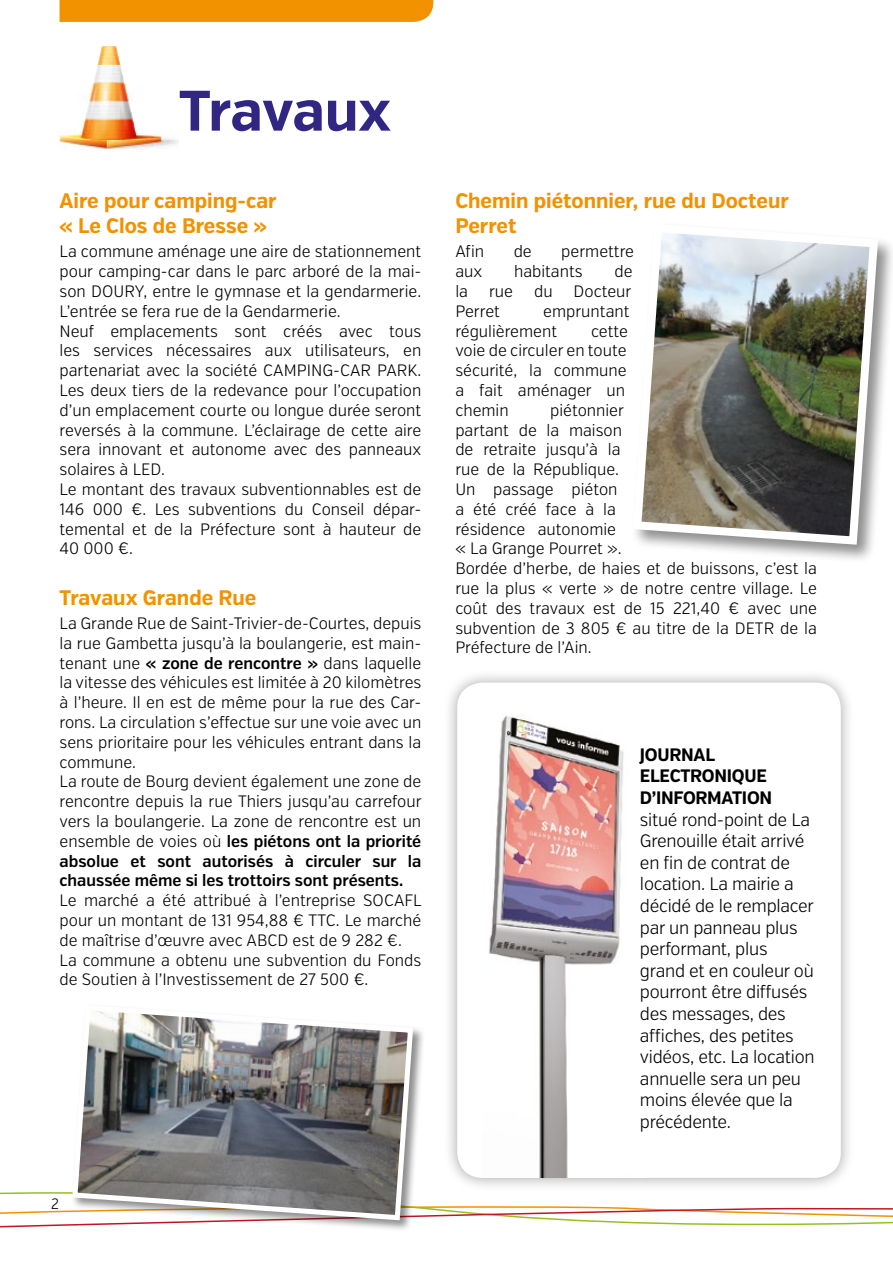
<style>
.page{position:relative;width:893px;height:1263px;background:#fff}
.page>*{position:absolute;margin:0;border:0;box-sizing:border-box;transform-origin:0 0}
.t1{font:700 57px "Verb Cond";letter-spacing:-.01em;color:#312783}
.t2{font:700 21px/25.2px "Verb Cond";color:#f39200}
.t3{font:300 18px/21.6px "Verb Cond";letter-spacing:-.015em;color:#000}
.t4{font:700 18px/21.6px "Verb Cond";letter-spacing:-.015em;color:#000}
.t5{font:300 16.5px/19.8px "Verb Cond";color:#000}
.t6{font:300 15px "Verb Cond";color:#000}
.s1{font-weight:600}
</style>
<div class="page">
<div style="left:443px;top:668px;width:412px;height:524px;background:#000;opacity:.35"></div>
<div style="left:457px;top:683px;width:384px;height:495px;background:#fff;border-radius:26px"></div>
<svg style="left:0;top:1182px;width:855px;height:13px"></svg>
<svg style="left:0;top:1206px;width:893px;height:22px"></svg>
<div style="left:60px;top:0;width:373px;height:22px;background:#f39200"></div>
<img style="left:58px;top:47px;width:121px;height:103px">
<div style="left:71px;top:1003px;width:354px;height:229px;background:#000;opacity:.45"></div>
<img style="left:70px;top:1003px;width:346px;height:220px">
<div style="left:631px;top:222px;width:262px;height:342px;background:#000;opacity:.45"></div>
<img style="left:631px;top:222px;width:251px;height:327px">
<img style="left:489px;top:715px;width:135px;height:463px">
<h1 class="t1" style="left:179px;top:76px;width:214px">Travaux</h1>
<p class="t2" style="left:60px;top:189px;width:219px">Aire pour camping-car « Le Clos de Bresse »</p>
<p class="t5" style="left:60px;top:242px;width:363px">La commune aménage une aire de stationnement pour camping-car dans le parc arboré de la mai&shy;son DOURY, entre le gymnase et la gendarmerie.<br>L’entrée se fera rue de la Gendarmerie.<br>Neuf emplacements sont créés avec tous les services nécessaires aux utilisateurs, en partenariat avec la société CAMPING-CAR PARK.<br>Les deux tiers de la redevance pour l’occupation d’un emplacement courte ou longue durée seront reversés à la commune. L’éclairage de cette aire sera innovant et autonome avec des panneaux solaires à LED.<br>Le montant des travaux subventionnables est de 146 000 €. Les subventions du Conseil dépar&shy;temental et de la Préfecture sont à hauteur de 40 000 €.</p>
<p class="t2" style="left:60px;top:585px;width:198px">Travaux Grande Rue</p>
<p class="t5" style="left:60px;top:613px;width:364px">La Grande Rue de Saint-Trivier-de-Courtes, depuis la rue Gambetta jusqu’à la boulangerie, est main&shy;tenant une <span class="s1">« zone de rencontre »</span> dans laquelle la vitesse des véhicules est limitée à 20 kilomètres à l’heure. Il en est de même pour la rue des Car&shy;rons. La circulation s’effectue sur une voie avec un sens prioritaire pour les véhicules entrant dans la commune.<br>La route de Bourg devient également une zone de rencontre depuis la rue Thiers jusqu’au carrefour vers la boulangerie. La zone de rencontre est un ensemble de voies où <span class="s1">les piétons ont la priorité absolue et sont autorisés à circuler sur la chaussée même si les trottoirs sont présents.</span></p>
<p class="t5" style="left:60px;top:891px;width:364px">Le marché a été attribué à l’entreprise SOCAFL pour un montant de 131 954,88 € TTC. Le marché de maîtrise d’œuvre avec ABCD est de 9 282 €.<br>La commune a obtenu une subvention du Fonds de Soutien à l’Investissement de 27 500 €.</p>
<p class="t6" style="left:51px;top:1195px;width:9px">2</p>
<p class="t2" style="left:455px;top:189px;width:335px">Chemin piétonnier, rue du Docteur<br>Perret</p>
<p class="t5" style="left:455px;top:242px;width:30px">Afin</p>
<p class="t5" style="left:514px;top:242px;width:20px">de</p>
<p class="t5" style="left:561px;top:242px;width:74px">permettre</p>
<p class="t5" style="left:455px;top:262px;width:28px">aux</p>
<p class="t5" style="left:514px;top:262px;width:70px">habitants</p>
<p class="t5" style="left:614px;top:262px;width:20px">de</p>
<p class="t5" style="left:455px;top:282px;width:14px">la</p>
<p class="t5" style="left:489px;top:282px;width:25px">rue</p>
<p class="t5" style="left:534px;top:282px;width:20px">du</p>
<p class="t5" style="left:574px;top:282px;width:59px">Docteur</p>
<p class="t5" style="left:455px;top:301px;width:46px">Perret</p>
<p class="t5" style="left:455px;top:301px;width:176px;text-indent:88px">empruntant régulièrement</p>
<p class="t5" style="left:455px;top:321px;width:174px;text-indent:136px">cette voie de circuler en toute sécurité, la commune a fait aménager un chemin</p>
<p class="t5" style="left:455px;top:400px;width:363px;text-indent:95px">piétonnier<br>partant de la maison<br>de retraite jusqu’à la<br>rue de la République.<br>Un passage piéton<br>a été créé face à la<br>résidence autonomie<br>« La Grange Pourret ».<br>Bordée d’herbe, de haies et de buissons, c’est la rue la plus « verte » de notre centre village. Le coût des travaux est de 15 221,40 € avec une subvention de 3 805 € au titre de la DETR de la<br>Préfecture de l’Ain.</p>
<p class="t4" style="left:640px;top:744px;width:134px">JOURNAL<br>ELECTRONIQUE<br>D’INFORMATION</p>
<p class="t3" style="left:640px;top:809px;width:176px">situé rond-point de La<br>Grenouille était arrivé en fin de contrat de location. La mairie a décidé de le remplacer par un panneau plus performant, plus grand et en couleur où pourront être diffusés des messages, des affiches, des petites vidéos, etc. La location annuelle sera un peu moins élevée que la précédente.</p>
</div>
